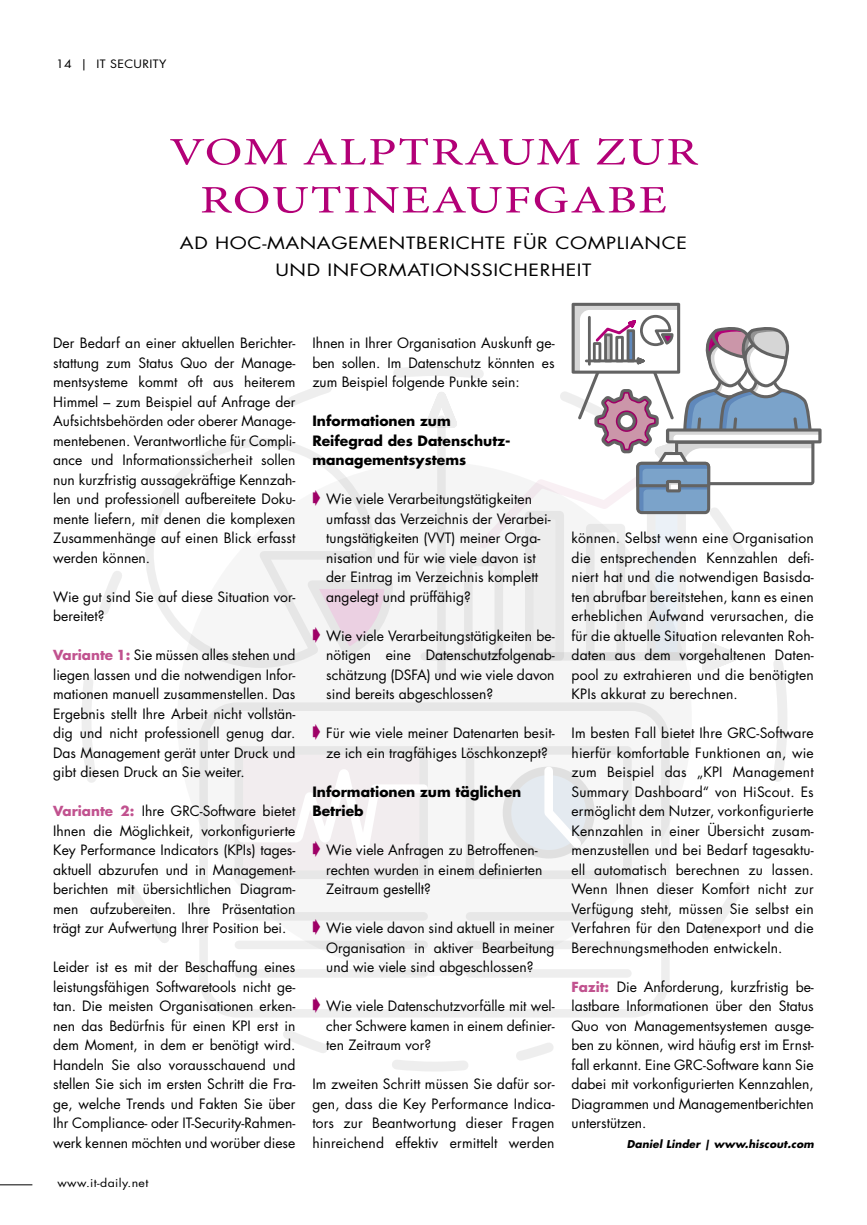
<style>
.page{position:relative;width:867px;height:1225px;background:#fff}
.page>*{position:absolute;margin:0;border:0;box-sizing:border-box;transform-origin:0 0}
.t1{font:39px/48px "Minion Pro";letter-spacing:.03em;color:#b30077;text-align:center;scale:1.3 1}
.t2{font:16.5px/26.2px "Futura";letter-spacing:.03em;color:#000;text-align:center;scale:1.2 1}
.t3{font:13.8px/19.5px "Futura";color:#000;text-align:justify}
.t4{font:700 13.8px/19.5px "Futura";color:#000}
.t5{font:11.25px "Futura";letter-spacing:.03em;color:#000;scale:1.1 1}
.t6{font:italic 700 10.5px "Futura";letter-spacing:.01em;color:#000}
.s1{font-weight:700;font-size:13.5px;color:#c1528f}
.s2{color:#9e0066}
</style>
<div class="page">
<svg style="left:702px;top:673px;width:85px;height:267px"></svg>
<svg style="left:283px;top:1030px;width:270px;height:41px"></svg>
<svg style="left:82px;top:571px;width:87px;height:372px"></svg>
<div style="left:203px;top:706px;width:462px;height:307px;background:#f6f6f6;border-radius:33px"></div>
<div style="left:199px;top:702px;width:470px;height:315px;border:9px solid #939393;border-radius:33px"></div>
<div style="left:234px;top:746px;width:194px;height:133px;background:#f2edef"></div>
<svg style="left:234px;top:763px;width:194px;height:86px"></svg>
<div style="left:465px;top:746px;width:166px;height:133px;background:linear-gradient(to right,#f2f2f2,#f2f2f2)"></div>
<div style="left:239px;top:912px;width:184px;height:8px;background:#e7e7e7"></div>
<div style="left:239px;top:940px;width:184px;height:9px;background:#e7e7e7"></div>
<div style="left:239px;top:969px;width:184px;height:8px;background:#eee"></div>
<div style="left:470px;top:912px;width:157px;height:8px;background:#e7e7e7"></div>
<div style="left:470px;top:940px;width:157px;height:9px;background:#e7e7e7"></div>
<div style="left:470px;top:969px;width:157px;height:8px;background:#eee"></div>
<svg style="left:506px;top:771px;width:84px;height:83px;background:#e3e8ed"></svg>
<div style="left:502px;top:766px;width:92px;height:92px;border:9px solid #636363;border-radius:50%"></div>
<svg style="left:540px;top:766px;width:48px;height:89px"></svg>
<svg style="left:144px;top:438px;width:136px;height:231px"></svg>
<svg style="left:280px;top:303px;width:541px;height:370px"></svg>
<hr style="left:0;top:1184px;width:32px;height:1px;background:#000">
<p class="t5" style="left:56px;top:57px;width:102px">14 | IT SECURITY</p>
<h1 class="t1" style="left:169px;top:128px;width:408px">VOM ALPTRAUM ZUR<br>ROUTINEAUFGABE</h1>
<p class="t2" style="left:180px;top:230px;width:424px">AD HOC-MANAGEMENTBERICHTE FÜR COMPLIANCE<br>UND INFORMATIONSSICHERHEIT</p>
<p class="t3" style="left:53px;top:333px;width:243px">Der Bedarf an einer aktuellen Berichter&shy;stattung zum Status Quo der Manage&shy;mentsysteme kommt oft aus heiterem Himmel – zum Beispiel auf Anfrage der Aufsichtsbehörden oder oberer Manage&shy;mentebenen. Verantwortliche für Compli&shy;ance und Informationssicherheit sollen nun kurzfristig aussagekräftige Kennzah&shy;len und professionell aufbereitete Doku&shy;mente liefern, mit denen die komplexen Zusammenhänge auf einen Blick erfasst werden können.</p>
<p class="t3" style="left:53px;top:587px;width:243px">Wie gut sind Sie auf diese Situation vor&shy;bereitet?</p>
<p class="t3" style="left:53px;top:645px;width:243px"><span class="s1">Variante 1:</span> Sie müssen alles stehen und liegen lassen und die notwendigen Infor&shy;mationen manuell zusammenstellen. Das Ergebnis stellt Ihre Arbeit nicht vollstän&shy;dig und nicht professionell genug dar.<br>Das Management gerät unter Druck und gibt diesen Druck an Sie weiter.</p>
<p class="t3" style="left:53px;top:801px;width:243px"><span class="s1">Variante 2:</span> Ihre GRC-Software bietet Ihnen die Möglichkeit, vorkonfigurierte Key Performance Indicators (KPIs) tages&shy;aktuell abzurufen und in Management&shy;berichten mit übersichtlichen Diagram&shy;men aufzubereiten. Ihre Präsentation trägt zur Aufwertung Ihrer Position bei.</p>
<p class="t3" style="left:53px;top:957px;width:243px">Leider ist es mit der Beschaffung eines leistungsfähigen Softwaretools nicht ge&shy;tan. Die meisten Organisationen erken&shy;nen das Bedürfnis für einen KPI erst in dem Moment, in dem er benötigt wird.<br>Handeln Sie also vorausschauend und stellen Sie sich im ersten Schritt die Fra&shy;ge, welche Trends und Fakten Sie über Ihr Compliance- oder IT-Security-Rahmen&shy;werk kennen möchten und worüber diese</p>
<p class="t5" style="left:57px;top:1175px;width:84px">www.it-daily.net</p>
<p class="t3" style="left:312px;top:333px;width:243px">Ihnen in Ihrer Organisation Auskunft ge&shy;ben sollen. Im Datenschutz könnten es zum Beispiel folgende Punkte sein:</p>
<p class="t4" style="left:312px;top:411px;width:199px">Informationen zum<br>Reifegrad des Datenschutz&shy;managementsystems</p>
<p class="t3" style="left:326px;top:489px;width:226px;text-align:left;text-indent:-14px"><span class="s2">➧</span> Wie viele Verarbeitungstätigkeiten umfasst das Verzeichnis der Verarbei&shy;tungstätigkeiten (VVT) meiner Orga&shy;nisation und für wie viele davon ist der Eintrag im Verzeichnis komplett angelegt und prüffähig?</p>
<p class="t3" style="left:326px;top:626px;width:230px;text-indent:-14px"><span class="s2">➧</span> Wie viele Verarbeitungstätigkeiten be&shy;nötigen eine Datenschutzfolgenab&shy;schätzung (DSFA) und wie viele davon sind bereits abgeschlossen?</p>
<p class="t3" style="left:312px;top:723px;width:243px;text-align:center"><span class="s2">➧</span> Für wie viele meiner Datenarten besit&shy;ze ich ein tragfähiges Löschkonzept?</p>
<p class="t4" style="left:312px;top:781px;width:210px">Informationen zum täglichen<br>Betrieb</p>
<p class="t3" style="left:326px;top:840px;width:217px;text-align:left;text-indent:-14px"><span class="s2">➧</span> Wie viele Anfragen zu Betroffenen&shy;rechten wurden in einem definierten<br>Zeitraum gestellt?</p>
<p class="t3" style="left:326px;top:918px;width:230px;text-indent:-14px"><span class="s2">➧</span> Wie viele davon sind aktuell in meiner Organisation in aktiver Bearbeitung und wie viele sind abgeschlossen?</p>
<p class="t3" style="left:326px;top:996px;width:230px;text-indent:-14px"><span class="s2">➧</span> Wie viele Datenschutzvorfälle mit wel&shy;cher Schwere kamen in einem definier&shy;ten Zeitraum vor?</p>
<p class="t3" style="left:312px;top:1074px;width:243px">Im zweiten Schritt müssen Sie dafür sor&shy;gen, dass die Key Performance Indica&shy;tors zur Beantwortung dieser Fragen hinreichend effektiv ermittelt werden</p>
<p class="t3" style="left:571px;top:528px;width:243px">können. Selbst wenn eine Organisation die entsprechenden Kennzahlen defi&shy;niert hat und die notwendigen Basisda&shy;ten abrufbar bereitstehen, kann es einen erheblichen Aufwand verursachen, die für die aktuelle Situation relevanten Roh&shy;daten aus dem vorgehaltenen Daten&shy;pool zu extrahieren und die benötigten KPIs akkurat zu berechnen.</p>
<p class="t3" style="left:571px;top:723px;width:243px">Im besten Fall bietet Ihre GRC-Software hierfür komfortable Funktionen an, wie zum Beispiel das „KPI Management Summary Dashboard“ von HiScout. Es ermöglicht dem Nutzer, vorkonfigurierte Kennzahlen in einer Übersicht zusam&shy;menzustellen und bei Bedarf tagesaktu&shy;ell automatisch berechnen zu lassen.<br>Wenn Ihnen dieser Komfort nicht zur Verfügung steht, müssen Sie selbst ein Verfahren für den Datenexport und die Berechnungsmethoden entwickeln.</p>
<p class="t3" style="left:571px;top:977px;width:243px"><span class="s1">Fazit:</span> Die Anforderung, kurzfristig be&shy;lastbare Informationen über den Status Quo von Managementsystemen ausge&shy;ben zu können, wird häufig erst im Ernst&shy;fall erkannt. Eine GRC-Software kann Sie dabei mit vorkonfigurierten Kennzahlen, Diagrammen und Managementberichten unterstützen.</p>
<p class="t6" style="left:626px;top:1137px;width:188px">Daniel Linder | www.hiscout.com</p>
</div>
